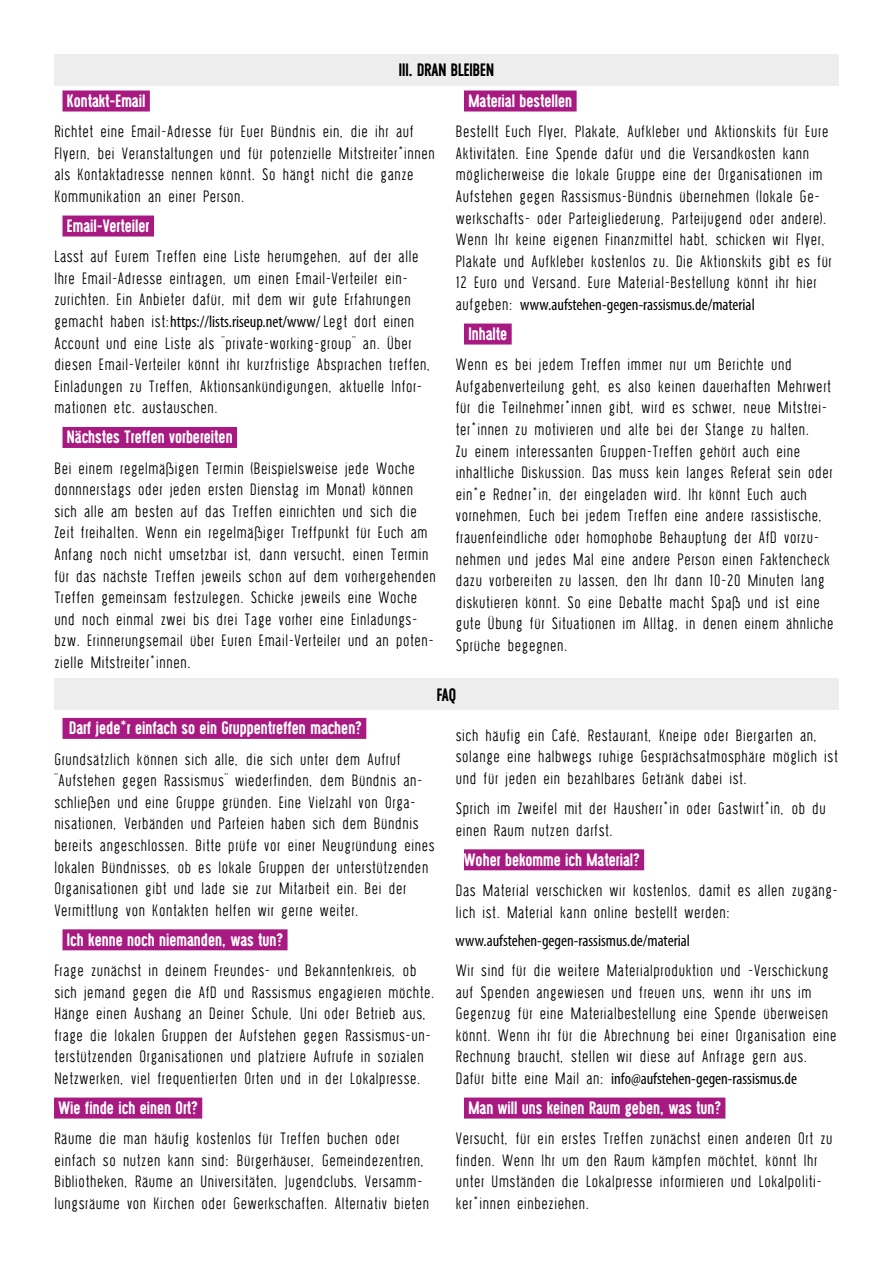
<style>
.page{position:relative;width:893px;height:1263px;background:#fff}
.page>*{position:absolute;margin:0;border:0;box-sizing:border-box;transform-origin:0 0}
.t1{font:18px/21.6px "Wask New";color:#000}
.t2{font:700 18px "Wask New";color:#fff}
.t3{font:700 18px "Wask New";color:#000}
.t4{font:condensed 16.5px "Myriad Pro";color:#000}
.s1{font-family:"Myriad Pro";font-stretch:condensed;font-size:16.5px}
.s2{font-family:"Wask New";font-stretch:normal;font-size:18px}
</style>
<div class="page">
<div style="left:63px;top:718px;width:303px;height:21px;background:#a81a81"></div>
<div style="left:63px;top:929px;width:225px;height:21px;background:#a81a81"></div>
<div style="left:54px;top:1097px;width:148px;height:21px;background:#a81a81"></div>
<div style="left:464px;top:849px;width:180px;height:21px;background:#a81a81"></div>
<div style="left:464px;top:1097px;width:261px;height:21px;background:#a81a81"></div>
<div style="left:63px;top:90px;width:87px;height:21px;background:#a81a81"></div>
<div style="left:63px;top:216px;width:91px;height:21px;background:#a81a81"></div>
<div style="left:63px;top:427px;width:174px;height:21px;background:#a81a81"></div>
<div style="left:464px;top:90px;width:113px;height:21px;background:#a81a81"></div>
<div style="left:464px;top:324px;width:48px;height:21px;background:#a81a81"></div>
<div style="left:54px;top:678px;width:785px;height:32px;background:#ededed"></div>
<div style="left:54px;top:54px;width:785px;height:32px;background:#ededed"></div>
<p class="t3" style="left:399px;top:59px;width:97px">III. DRAN BLEIBEN</p>
<p class="t2" style="left:67px;top:90px;width:80px">Kontakt-Email</p>
<p class="t1" style="left:54px;top:120px;width:383px">Richtet eine Email-Adresse für Euer Bündnis ein, die ihr auf Flyern, bei Veranstaltungen und für potenzielle Mitstreiter*innen als Kontaktadresse nennen könnt. So hängt nicht die ganze Kommunikation an einer Person.</p>
<p class="t2" style="left:67px;top:215px;width:84px">Email-Verteiler</p>
<p class="t1" style="left:54px;top:245px;width:379px">Lasst auf Eurem Treffen eine Liste herumgehen, auf der alle Ihre Email-Adresse eintragen, um einen Email-Verteiler ein&shy;zurichten. Ein Anbieter dafür, mit dem wir gute Erfahrungen gemacht haben ist:<span class="s1">https://lists.riseup.net/www/</span> Legt dort einen Account und eine Liste als "private-working-group“ an. Über diesen Email-Verteiler könnt ihr kurzfristige Absprachen treffen, Einladungen zu Treffen, Aktionsankündigungen, aktuelle Infor&shy;mationen etc. austauschen.</p>
<p class="t2" style="left:67px;top:426px;width:167px">Nächstes Treffen vorbereiten</p>
<p class="t1" style="left:54px;top:456px;width:383px">Bei einem regelmäßigen Termin (Beispielsweise jede Woche donnnerstags oder jeden ersten Dienstag im Monat) können sich alle am besten auf das Treffen einrichten und sich die Zeit freihalten. Wenn ein regelmäßiger Treffpunkt für Euch am Anfang noch nicht umsetzbar ist, dann versucht, einen Termin für das nächste Treffen jeweils schon auf dem vorhergehenden Treffen gemeinsam festzulegen. Schicke jeweils eine Woche und noch einmal zwei bis drei Tage vorher eine Einladungs&shy;bzw. Erinnerungsemail über Euren Email-Verteiler und an poten&shy;zielle Mitstreiter*innen.</p>
<p class="t2" style="left:468px;top:90px;width:105px">Material bestellen</p>
<p class="t1" style="left:455px;top:120px;width:378px">Bestellt Euch Flyer, Plakate, Aufkleber und Aktionskits für Eure Aktivitäten. Eine Spende dafür und die Versandkosten kann möglicherweise die lokale Gruppe eine der Organisationen im Aufstehen gegen Rassismus-Bündnis übernehmen (lokale Ge&shy;werkschafts- oder Parteigliederung, Parteijugend oder andere).<br>Wenn Ihr keine eigenen Finanzmittel habt, schicken wir Flyer, Plakate und Aufkleber kostenlos zu. Die Aktionskits gibt es für 12 Euro und Versand. Eure Material-Bestellung könnt ihr hier</p>
<p class="t4" style="left:455px;top:294px;width:301px"><span class="s2">aufgeben:</span> www.aufstehen-gegen-rassismus.de/material</p>
<p class="t2" style="left:468px;top:323px;width:40px">Inhalte</p>
<p class="t1" style="left:455px;top:353px;width:380px">Wenn es bei jedem Treffen immer nur um Berichte und Aufgabenverteilung geht, es also keinen dauerhaften Mehrwert für die Teilnehmer*innen gibt, wird es schwer, neue Mitstrei&shy;ter*innen zu motivieren und alte bei der Stange zu halten.<br>Zu einem interessanten Gruppen-Treffen gehört auch eine inhaltliche Diskussion. Das muss kein langes Referat sein oder ein*e Redner*in, der eingeladen wird. Ihr könnt Euch auch vornehmen, Euch bei jedem Treffen eine andere rassistische, frauenfeindliche oder homophobe Behauptung der AfD vorzu&shy;nehmen und jedes Mal eine andere Person einen Faktencheck dazu vorbereiten zu lassen, den Ihr dann 10-20 Minuten lang diskutieren könnt. So eine Debatte macht Spaß und ist eine gute Übung für Situationen im Alltag, in denen einem ähnliche Sprüche begegnen.</p>
<p class="t3" style="left:437px;top:683px;width:21px">FAQ</p>
<p class="t2" style="left:69px;top:717px;width:294px">Darf jede*r einfach so ein Gruppentreffen machen?</p>
<p class="t1" style="left:54px;top:747px;width:382px">Grundsätzlich können sich alle, die sich unter dem Aufruf "Aufstehen gegen Rassismus“ wiederfinden, dem Bündnis an&shy;schließen und eine Gruppe gründen. Eine Vielzahl von Orga&shy;nisationen, Verbänden und Parteien haben sich dem Bündnis bereits angeschlossen. Bitte prüfe vor einer Neugründung eines lokalen Bündnisses, ob es lokale Gruppen der unterstützenden Organisationen gibt und lade sie zur Mitarbeit ein. Bei der Vermittlung von Kontakten helfen wir gerne weiter.</p>
<p class="t2" style="left:67px;top:928px;width:218px">Ich kenne noch niemanden, was tun?</p>
<p class="t1" style="left:54px;top:959px;width:382px">Frage zunächst in deinem Freundes- und Bekanntenkreis, ob sich jemand gegen die AfD und Rassismus engagieren möchte.<br>Hänge einen Aushang an Deiner Schule, Uni oder Betrieb aus, frage die lokalen Gruppen der Aufstehen gegen Rassismus-un&shy;terstützenden Organisationen und platziere Aufrufe in sozialen Netzwerken, viel frequentierten Orten und in der Lokalpresse.</p>
<p class="t2" style="left:58px;top:1097px;width:141px">Wie finde ich einen Ort?</p>
<p class="t1" style="left:54px;top:1127px;width:377px">Räume die man häufig kostenlos für Treffen buchen oder einfach so nutzen kann sind: Bürgerhäuser, Gemeindezentren, Bibliotheken, Räume an Universitäten, Jugendclubs, Versamm&shy;lungsräume von Kirchen oder Gewerkschaften. Alternativ bieten</p>
<p class="t1" style="left:455px;top:724px;width:384px">sich häufig ein Café, Restaurant, Kneipe oder Biergarten an, solange eine halbwegs ruhige Gesprächsatmosphäre möglich ist und für jeden ein bezahlbares Getränk dabei ist.</p>
<p class="t1" style="left:455px;top:797px;width:372px">Sprich im Zweifel mit der Hausherr*in oder Gastwirt*in, ob du einen Raum nutzen darfst.</p>
<p class="t2" style="left:464px;top:848px;width:177px">Woher bekomme ich Material?</p>
<p class="t1" style="left:455px;top:879px;width:384px">Das Material verschicken wir kostenlos, damit es allen zugäng&shy;lich ist. Material kann online bestellt werden:</p>
<p class="t4" style="left:455px;top:930px;width:236px">www.aufstehen-gegen-rassismus.de/material</p>
<p class="t1" style="left:455px;top:959px;width:383px">Wir sind für die weitere Materialproduktion und -Verschickung auf Spenden angewiesen und freuen uns, wenn ihr uns im Gegenzug für eine Materialbestellung eine Spende überweisen könnt. Wenn ihr für die Abrechnung bei einer Organisation eine Rechnung braucht, stellen wir diese auf Anfrage gern aus.</p>
<p class="t4" style="left:455px;top:1068px;width:343px"><span class="s2">Dafür bitte eine Mail an:</span> info@aufstehen-gegen-rassismus.de</p>
<p class="t2" style="left:468px;top:1097px;width:254px">Man will uns keinen Raum geben, was tun?</p>
<p class="t1" style="left:455px;top:1127px;width:379px">Versucht, für ein erstes Treffen zunächst einen anderen Ort zu finden. Wenn Ihr um den Raum kämpfen möchtet, könnt Ihr unter Umständen die Lokalpresse informieren und Lokalpoliti&shy;ker*innen einbeziehen.</p>
</div>
